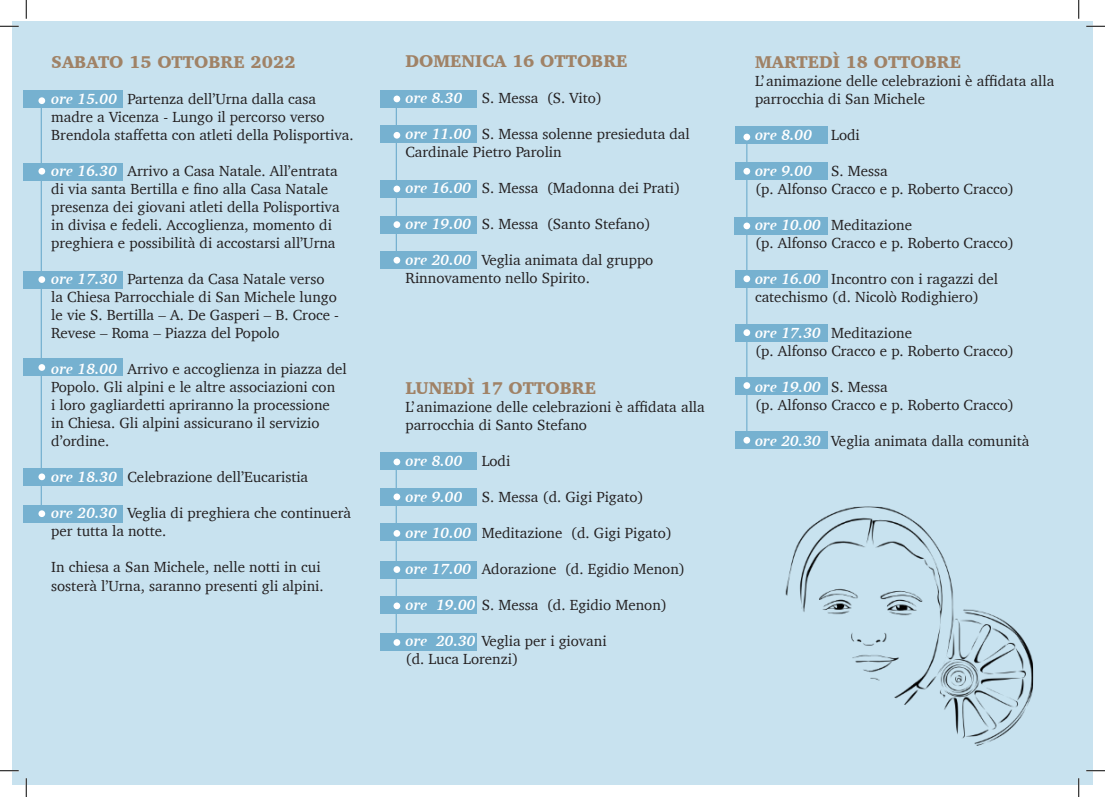
<style>
.page{position:relative;width:1105px;height:797px;background:#fff}
.page>*{position:absolute;margin:0;border:0;box-sizing:border-box;transform-origin:0 0}
.t1{font:900 17.5px "Charter";color:#a08266}
.t2{font:15px/18px "Charter";color:#231f20}
.t3{font:italic 700 15px "Charter";color:#fff}
.s1{font-weight:700;font-style:italic;color:#fff}
.s2{font-weight:400;font-style:normal;color:#231f20}
</style>
<div class="page">
<div style="left:12px;top:22px;width:1081px;height:763px;background:#c8e2ef"></div>
<div style="left:23px;top:90px;width:100px;height:18px;background:#76b1d0"></div>
<div style="left:23px;top:163px;width:100px;height:17px;background:#76b1d0"></div>
<div style="left:23px;top:271px;width:100px;height:17px;background:#76b1d0"></div>
<div style="left:23px;top:358px;width:100px;height:18px;background:#76b1d0"></div>
<div style="left:23px;top:468px;width:100px;height:17px;background:#76b1d0"></div>
<div style="left:23px;top:505px;width:100px;height:17px;background:#76b1d0"></div>
<div style="left:381px;top:90px;width:96px;height:18px;background:#76b1d0"></div>
<div style="left:735px;top:127px;width:92px;height:17px;background:#76b1d0"></div>
<div style="left:381px;top:125px;width:96px;height:18px;background:#76b1d0"></div>
<div style="left:381px;top:452px;width:96px;height:18px;background:#76b1d0"></div>
<div style="left:381px;top:180px;width:96px;height:18px;background:#76b1d0"></div>
<div style="left:381px;top:216px;width:96px;height:18px;background:#76b1d0"></div>
<div style="left:381px;top:251px;width:96px;height:18px;background:#76b1d0"></div>
<div style="left:735px;top:162px;width:92px;height:18px;background:#76b1d0"></div>
<div style="left:734px;top:217px;width:93px;height:18px;background:#76b1d0"></div>
<div style="left:735px;top:270px;width:92px;height:18px;background:#76b1d0"></div>
<div style="left:735px;top:324px;width:92px;height:18px;background:#76b1d0"></div>
<div style="left:735px;top:377px;width:92px;height:17px;background:#76b1d0"></div>
<div style="left:735px;top:431px;width:92px;height:18px;background:#76b1d0"></div>
<div style="left:381px;top:560px;width:96px;height:18px;background:#76b1d0"></div>
<div style="left:381px;top:488px;width:96px;height:17px;background:#76b1d0"></div>
<div style="left:381px;top:632px;width:96px;height:18px;background:#76b1d0"></div>
<div style="left:381px;top:596px;width:96px;height:18px;background:#76b1d0"></div>
<div style="left:381px;top:523px;width:96px;height:18px;background:#76b1d0"></div>
<hr style="left:41px;top:99px;width:1px;height:414px;background:#76b1d0">
<hr style="left:396px;top:99px;width:1px;height:161px;background:#76b1d0">
<hr style="left:746px;top:135px;width:1px;height:307px;background:#76b1d0">
<hr style="left:396px;top:459px;width:1px;height:179px;background:#76b1d0">
<div style="left:38px;top:97px;width:7px;height:7px;background:#fff;border-radius:50%"></div>
<div style="left:393px;top:96px;width:7px;height:6px;background:#fff;border-radius:50%"></div>
<div style="left:743px;top:134px;width:7px;height:6px;background:#fff;border-radius:50%"></div>
<div style="left:393px;top:132px;width:7px;height:7px;background:#fff;border-radius:50%"></div>
<div style="left:38px;top:168px;width:7px;height:7px;background:#fff;border-radius:50%"></div>
<div style="left:393px;top:186px;width:7px;height:6px;background:#fff;border-radius:50%"></div>
<div style="left:393px;top:221px;width:7px;height:7px;background:#fff;border-radius:50%"></div>
<div style="left:393px;top:257px;width:7px;height:6px;background:#fff;border-radius:50%"></div>
<div style="left:743px;top:168px;width:7px;height:7px;background:#fff;border-radius:50%"></div>
<div style="left:743px;top:222px;width:7px;height:7px;background:#fff;border-radius:50%"></div>
<div style="left:743px;top:275px;width:7px;height:7px;background:#fff;border-radius:50%"></div>
<div style="left:743px;top:329px;width:7px;height:7px;background:#fff;border-radius:50%"></div>
<div style="left:743px;top:382px;width:7px;height:7px;background:#fff;border-radius:50%"></div>
<div style="left:743px;top:437px;width:7px;height:6px;background:#fff;border-radius:50%"></div>
<div style="left:38px;top:276px;width:7px;height:7px;background:#fff;border-radius:50%"></div>
<div style="left:393px;top:458px;width:7px;height:7px;background:#fff;border-radius:50%"></div>
<div style="left:38px;top:364px;width:7px;height:7px;background:#fff;border-radius:50%"></div>
<div style="left:393px;top:566px;width:7px;height:7px;background:#fff;border-radius:50%"></div>
<div style="left:393px;top:493px;width:7px;height:7px;background:#fff;border-radius:50%"></div>
<div style="left:393px;top:639px;width:7px;height:7px;background:#fff;border-radius:50%"></div>
<div style="left:393px;top:602px;width:7px;height:7px;background:#fff;border-radius:50%"></div>
<div style="left:393px;top:530px;width:7px;height:6px;background:#fff;border-radius:50%"></div>
<div style="left:38px;top:473px;width:7px;height:7px;background:#fff;border-radius:50%"></div>
<div style="left:38px;top:510px;width:7px;height:7px;background:#fff;border-radius:50%"></div>
<img style="left:785px;top:506px;width:248px;height:240px">
<svg style="left:0;top:25px;width:19px;height:2px"></svg>
<svg style="left:1086px;top:25px;width:19px;height:2px"></svg>
<svg style="left:0;top:770px;width:19px;height:1px"></svg>
<svg style="left:1086px;top:770px;width:19px;height:1px"></svg>
<svg style="left:25px;top:0;width:2px;height:19px"></svg>
<svg style="left:25px;top:778px;width:2px;height:19px"></svg>
<svg style="left:1078px;top:0;width:1px;height:19px"></svg>
<svg style="left:1078px;top:778px;width:1px;height:19px"></svg>
<p class="t1" style="left:51px;top:51px;width:246px">SABATO 15 OTTOBRE 2022</p>
<p class="t2" style="left:51px;top:90px;width:304px"><span class="s1">ore 15.00</span> Partenza dell’Urna dalla casa madre a Vicenza - Lungo il percorso verso<br>Brendola staffetta con atleti della Polisportiva.</p>
<p class="t2" style="left:51px;top:162px;width:290px"><span class="s1">ore 16.30</span> Arrivo a Casa Natale. All’entrata di via santa Bertilla e fino alla Casa Natale presenza dei giovani atleti della Polisportiva in divisa e fedeli. Accoglienza, momento di preghiera e possibilità di accostarsi all’Urna</p>
<p class="t2" style="left:51px;top:270px;width:289px"><span class="s1">ore 17.30</span> Partenza da Casa Natale verso la Chiesa Parrocchiale di San Michele lungo le vie S. Bertilla – A. De Gasperi – B. Croce - Revese – Roma – Piazza del Popolo</p>
<p class="t2" style="left:51px;top:360px;width:297px"><span class="s1">ore 18.00</span> Arrivo e accoglienza in piazza del Popolo. Gli alpini e le altre associazioni con<br>i loro gagliardetti apriranno la processione<br>in Chiesa. Gli alpini assicurano il servizio d’ordine.</p>
<p class="t2" style="left:51px;top:468px;width:258px"><span class="s1">ore 18.30</span> Celebrazione dell’Eucaristia</p>
<p class="t2" style="left:51px;top:504px;width:301px"><span class="s1">ore 20.30</span> Veglia di preghiera che continuerà per tutta la notte.</p>
<p class="t2" style="left:51px;top:558px;width:274px">In chiesa a San Michele, nelle notti in cui sosterà l’Urna, saranno presenti gli alpini.</p>
<p class="t1" style="left:405px;top:50px;width:224px">DOMENICA 16 OTTOBRE</p>
<p class="t3" style="left:405px;top:85px;width:59px">ore 8.30</p>
<p class="t2" style="left:482px;top:89px;width:122px">S. Messa (S. Vito)</p>
<p class="t2" style="left:405px;top:125px;width:286px"><span class="s1">ore 11.00</span> S. Messa solenne presieduta dal<br>Cardinale Pietro Parolin</p>
<p class="t2" style="left:405px;top:179px;width:276px"><span class="s1">ore 16.00</span> S. Messa (Madonna dei Prati)</p>
<p class="t2" style="left:405px;top:215px;width:247px"><span class="s1">ore 19.00</span> S. Messa (Santo Stefano)</p>
<p class="t2" style="left:405px;top:251px;width:249px"><span class="s1">ore 20.00</span> Veglia animata dal gruppo<br>Rinnovamento nello Spirito.</p>
<p class="t1" style="left:405px;top:377px;width:192px">LUNEDÌ 17 OTTOBRE</p>
<p class="t2" style="left:405px;top:398px;width:301px">L’ animazione delle celebrazioni è affidata alla parrocchia di Santo Stefano</p>
<p class="t3" style="left:405px;top:448px;width:59px">ore 8.00</p>
<p class="t2" style="left:482px;top:452px;width:30px">Lodi</p>
<p class="t3" style="left:405px;top:484px;width:59px">ore 9.00</p>
<p class="t2" style="left:482px;top:488px;width:164px">S. Messa (d. Gigi Pigato)</p>
<p class="t2" style="left:405px;top:524px;width:268px"><span class="s1">ore 10.00</span> Meditazione (d. Gigi Pigato)</p>
<p class="t2" style="left:405px;top:560px;width:281px"><span class="s1">ore 17.00</span> Adorazione (d. Egidio Menon)</p>
<p class="t2" style="left:405px;top:596px;width:263px"><span class="s1">ore 19.00</span> S. Messa (d. Egidio Menon)</p>
<p class="t2" style="left:405px;top:632px;width:203px"><span class="s1">ore 20.30</span> Veglia per i giovani</p>
<p class="t2" style="left:405px;top:650px;width:114px">(d. Luca Lorenzi)</p>
<p class="t1" style="left:755px;top:51px;width:208px">MARTEDÌ 18 OTTOBRE</p>
<p class="t2" style="left:755px;top:72px;width:301px">L’ animazione delle celebrazioni è affidata alla parrocchia di San Michele</p>
<p class="t3" style="left:755px;top:122px;width:59px">ore 8.00</p>
<p class="t2" style="left:831px;top:126px;width:30px">Lodi</p>
<p class="t3" style="left:755px;top:158px;width:59px">ore 9.00</p>
<p class="t2" style="left:831px;top:162px;width:58px">S. Messa</p>
<p class="t2" style="left:755px;top:180px;width:261px">(p. Alfonso Cracco e p. Roberto Cracco)</p>
<p class="t2" style="left:755px;top:216px;width:159px"><span class="s1">ore 10.00</span> Meditazione</p>
<p class="t2" style="left:755px;top:234px;width:261px">(p. Alfonso Cracco e p. Roberto Cracco)</p>
<p class="t2" style="left:755px;top:270px;width:245px"><span class="s1">ore 16.00</span> Incontro con i ragazzi del catechismo (d. Nicolò Rodighiero)</p>
<p class="t2" style="left:755px;top:324px;width:159px"><span class="s1">ore 17.30</span> Meditazione</p>
<p class="t2" style="left:755px;top:342px;width:261px">(p. Alfonso Cracco e p. Roberto Cracco)</p>
<p class="t3" style="left:755px;top:374px;width:134px">ore 19.00 <span class="s2">S. Messa</span></p>
<p class="t2" style="left:755px;top:396px;width:261px">(p. Alfonso Cracco e p. Roberto Cracco)</p>
<p class="t2" style="left:755px;top:432px;width:276px"><span class="s1">ore 20.30</span> Veglia animata dalla comunità</p>
</div>
